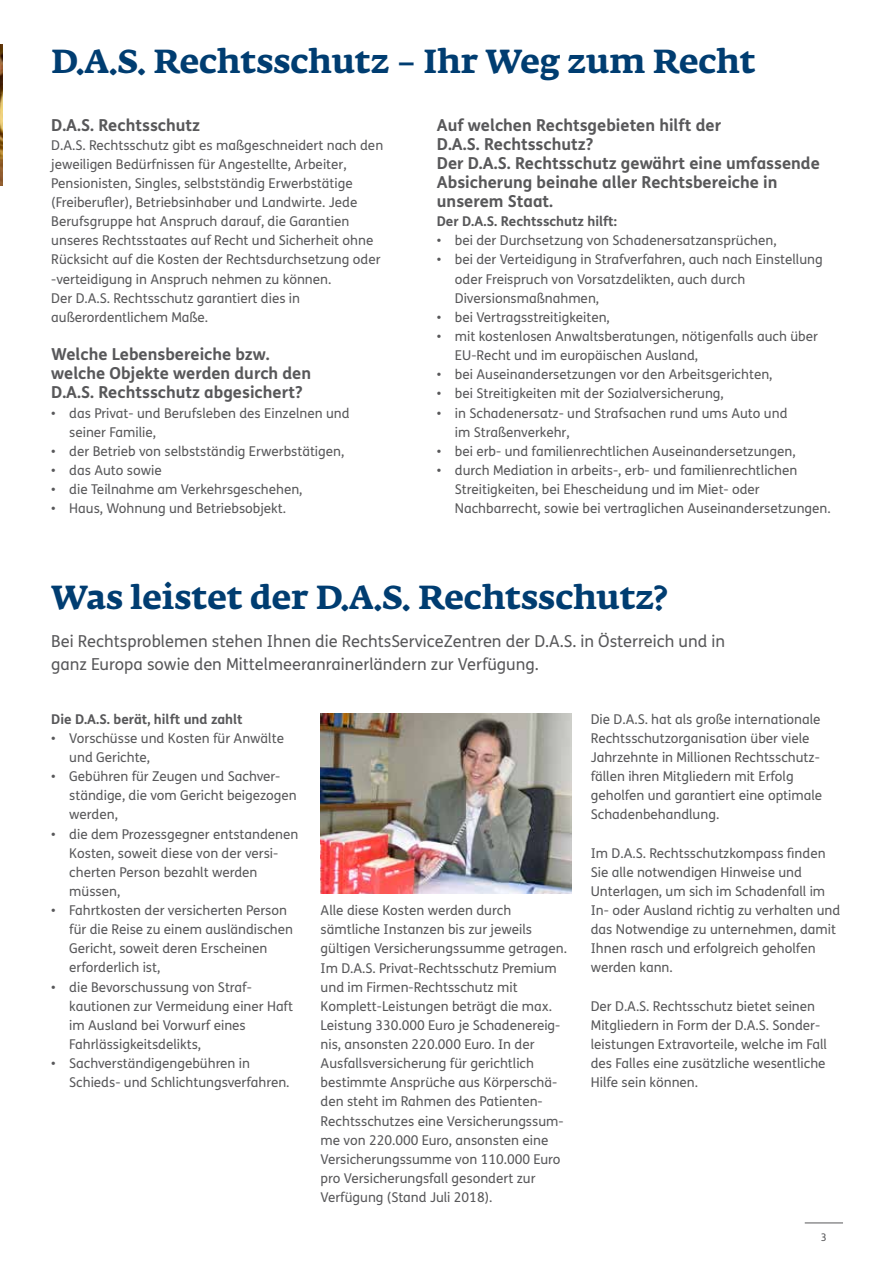
<style>
.page{position:relative;width:893px;height:1263px;background:#fff}
.page>*{position:absolute;margin:0;border:0;box-sizing:border-box;transform-origin:0 0}
.t1{font:700 33px "Fedra Serif A Pro";color:#003d71}
.t2{font:700 16.5px/19.2px "FS Me";color:#58585a}
.t3{font:16.5px/23px "FS Me";color:#58585a}
.t4{font:13.5px/19.2px "FS Me";color:#58585a}
.t5{font:700 13.5px "FS Me";color:#58585a}
.t6{font:10.5px "FS Me";color:#58585a}
</style>
<div class="page">
<hr style="left:805px;top:1222px;width:38px;height:1px;background:#58585a">
<img style="left:0;top:44px;width:3px;height:141px">
<img style="left:320px;top:714px;width:252px;height:179px">
<h1 class="t1" style="left:51px;top:42px;width:706px">D.A.S. Rechtsschutz – Ihr Weg zum Recht</h1>
<p class="t2" style="left:51px;top:114px;width:150px">D.A.S. Rechtsschutz</p>
<p class="t4" style="left:51px;top:135px;width:333px">D.A.S. Rechtsschutz gibt es maßgeschneidert nach den jeweiligen Bedürfnissen für Angestellte, Arbeiter, Pensionisten, Singles, selbstständig Erwerbstätige (Freiberufler), Betriebsinhaber und Landwirte. Jede Berufsgruppe hat Anspruch darauf, die Garantien unseres Rechtsstaates auf Recht und Sicherheit ohne Rücksicht auf die Kosten der Rechtsdurchsetzung oder -verteidigung in Anspruch nehmen zu können.<br>Der D.A.S. Rechtsschutz garantiert dies in außerordentlichem Maße.</p>
<p class="t2" style="left:51px;top:344px;width:261px">Welche Lebensbereiche bzw. welche Objekte werden durch den<br>D.A.S. Rechtsschutz abgesichert?</p>
<p class="t4" style="left:69px;top:403px;width:282px;text-indent:-18px">• das Privat- und Berufsleben des Einzelnen und seiner Familie,</p>
<p class="t4" style="left:51px;top:441px;width:295px">• der Betrieb von selbstständig Erwerbstätigen,</p>
<p class="t4" style="left:51px;top:460px;width:112px">• das Auto sowie</p>
<p class="t4" style="left:51px;top:479px;width:253px">• die Teilnahme am Verkehrsgeschehen,</p>
<p class="t4" style="left:51px;top:499px;width:236px">• Haus, Wohnung und Betriebsobjekt.</p>
<p class="t2" style="left:437px;top:114px;width:384px">Auf welchen Rechtsgebieten hilft der<br>D.A.S. Rechtsschutz?<br>Der D.A.S. Rechtsschutz gewährt eine umfassende Absicherung beinahe aller Rechtsbereiche in unserem Staat.</p>
<p class="t5" style="left:437px;top:211px;width:182px">Der D.A.S. Rechtsschutz hilft:</p>
<p class="t4" style="left:437px;top:231px;width:341px">• bei der Durchsetzung von Schadenersatzansprüchen,</p>
<p class="t4" style="left:455px;top:250px;width:369px;text-indent:-18px">• bei der Verteidigung in Strafverfahren, auch nach Einstellung oder Freispruch von Vorsatzdelikten, auch durch<br>Diversionsmaßnahmen,</p>
<p class="t4" style="left:437px;top:307px;width:174px">• bei Vertragsstreitigkeiten,</p>
<p class="t4" style="left:455px;top:326px;width:365px;text-indent:-18px">• mit kostenlosen Anwaltsberatungen, nötigenfalls auch über<br>EU-Recht und im europäischen Ausland,</p>
<p class="t4" style="left:437px;top:365px;width:337px">• bei Auseinandersetzungen vor den Arbeitsgerichten,</p>
<p class="t4" style="left:437px;top:384px;width:288px">• bei Streitigkeiten mit der Sozialversicherung,</p>
<p class="t4" style="left:455px;top:403px;width:334px;text-indent:-18px">• in Schadenersatz- und Strafsachen rund ums Auto und im Straßenverkehr,</p>
<p class="t4" style="left:437px;top:441px;width:360px">• bei erb- und familienrechtlichen Auseinandersetzungen,</p>
<p class="t4" style="left:455px;top:460px;width:377px;text-indent:-18px">• durch Mediation in arbeits-, erb- und familienrechtlichen<br>Streitigkeiten, bei Ehescheidung und im Miet- oder<br>Nachbarrecht, sowie bei vertraglichen Auseinandersetzungen.</p>
<h1 class="t1" style="left:51px;top:578px;width:617px">Was leistet der D.A.S. Rechtsschutz?</h1>
<p class="t3" style="left:51px;top:630px;width:675px">Bei Rechtsproblemen stehen Ihnen die RechtsServiceZentren der D.A.S. in Österreich und in ganz Europa sowie den Mittelmeeranrainerländern zur Verfügung.</p>
<p class="t5" style="left:51px;top:708px;width:193px">Die D.A.S. berät, hilft und zahlt</p>
<p class="t4" style="left:69px;top:728px;width:216px;text-indent:-18px">• Vorschüsse und Kosten für Anwälte und Gerichte,</p>
<p class="t4" style="left:69px;top:766px;width:229px;text-indent:-18px">• Gebühren für Zeugen und Sachver&shy;ständige, die vom Gericht beigezogen werden,</p>
<p class="t4" style="left:69px;top:824px;width:231px;text-indent:-18px">• die dem Prozessgegner entstandenen<br>Kosten, soweit diese von der versi&shy;cherten Person bezahlt werden müssen,</p>
<p class="t4" style="left:69px;top:900px;width:225px;text-indent:-18px">• Fahrtkosten der versicherten Person für die Reise zu einem ausländischen<br>Gericht, soweit deren Erscheinen erforderlich ist,</p>
<p class="t4" style="left:69px;top:977px;width:225px;text-indent:-18px">• die Bevorschussung von Straf&shy;kautionen zur Vermeidung einer Haft im Ausland bei Vorwurf eines<br>Fahrlässigkeitsdelikts,</p>
<p class="t4" style="left:69px;top:1053px;width:222px;text-indent:-18px">• Sachverständigengebühren in<br>Schieds- und Schlichtungsverfahren.</p>
<p class="t4" style="left:321px;top:900px;width:248px">Alle diese Kosten werden durch sämtliche Instanzen bis zur jeweils gültigen Versicherungssumme getragen.<br>Im D.A.S. Privat-Rechtsschutz Premium und im Firmen-Rechtsschutz mit Komplett-Leistungen beträgt die max.<br>Leistung 330.000 Euro je Schadenereig&shy;nis, ansonsten 220.000 Euro. In der Ausfallsversicherung für gerichtlich bestimmte Ansprüche aus Körperschä&shy;den steht im Rahmen des Patienten-Rechtsschutzes eine Versicherungssum&shy;me von 220.000 Euro, ansonsten eine Versicherungssumme von 110.000 Euro pro Versicherungsfall gesondert zur Verfügung (Stand Juli 2018).</p>
<p class="t4" style="left:591px;top:709px;width:233px">Die D.A.S. hat als große internationale Rechtsschutzorganisation über viele Jahrzehnte in Millionen Rechtsschutz&shy;fällen ihren Mitgliedern mit Erfolg geholfen und garantiert eine optimale Schadenbehandlung.</p>
<p class="t4" style="left:591px;top:843px;width:251px">Im D.A.S. Rechtsschutzkompass finden Sie alle notwendigen Hinweise und Unterlagen, um sich im Schadenfall im In- oder Ausland richtig zu verhalten und das Notwendige zu unternehmen, damit Ihnen rasch und erfolgreich geholfen werden kann.</p>
<p class="t4" style="left:591px;top:996px;width:238px">Der D.A.S. Rechtsschutz bietet seinen Mitgliedern in Form der D.A.S. Sonder&shy;leistungen Extravorteile, welche im Fall des Falles eine zusätzliche wesentliche Hilfe sein können.</p>
<p class="t6" style="left:821px;top:1230px;width:7px">3</p>
</div>
